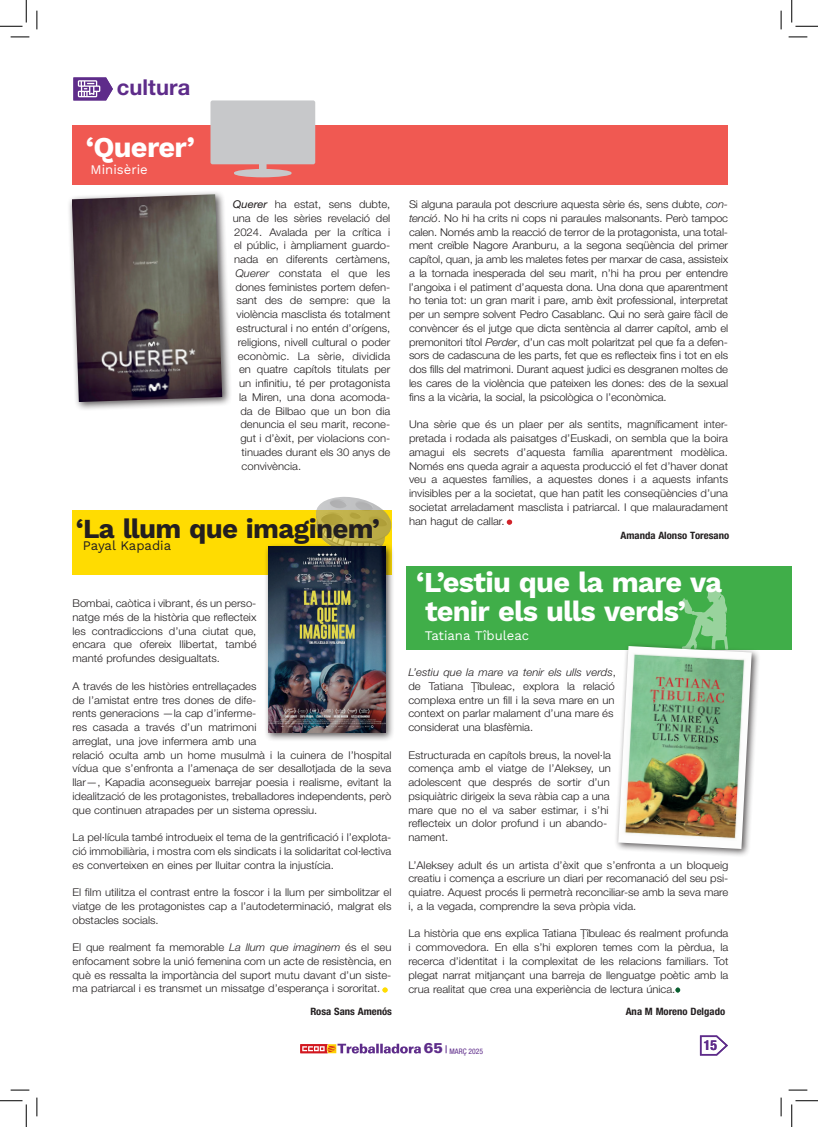
<style>
.page{position:relative;width:818px;height:1127px;background:#fff}
.page>*{position:absolute;margin:0;border:0;box-sizing:border-box;transform-origin:0 0}
.t1{font:700 28.75px/28.8px "Work Sans";letter-spacing:-.025em;color:#fff}
.t2{font:700 27.5px "Work Sans";letter-spacing:-.025em;color:#231f20}
.t3{font:21.88px "Helvetica Neue LT 75 Bd";letter-spacing:.005em;color:#5e2c8a}
.t4{font:700 condensed 13.75px "Helvetica Neue LT Pro";color:#5e2c8a}
.t5{font:13.12px "Work Sans";color:#fff}
.t6{font:13.12px "Work Sans";color:#231f20}
.t7{font:300 10.75px/13.8px "Helvetica Neue LT Pro";color:#231f20;text-align:justify;scale:1.06 1}
.t8{font:10.12px "Helvetica Neue LT 77 Bd Cn";color:#231f20;scale:1.06 1}
.t9{font:7.62px "Helvetica Neue LT 57 Cn";color:#5e2c8a}
.s1{font-weight:400;font-style:italic}
.s2{font-style:italic}
.s3{font-family:"Univers 75";font-weight:900;font-size:14.38px}
</style>
<div class="page">
<svg style="left:300px;top:1043px;width:121px;height:10px"></svg>
<div style="left:72px;top:510px;width:320px;height:64px;background:#ffdc01"></div>
<img style="left:315px;top:497px;width:76px;height:45px">
<svg style="left:699px;top:1035px;width:29px;height:21px"></svg>
<div style="left:72px;top:125px;width:656px;height:60px;background:#f05952"></div>
<div style="left:407px;top:566px;width:385px;height:83px;background:#40ae49"></div>
<svg style="left:675px;top:987px;width:5px;height:5px"></svg>
<svg style="left:73px;top:77px;width:40px;height:23px"></svg>
<img style="left:681px;top:587px;width:47px;height:55px">
<svg style="left:382px;top:987px;width:6px;height:5px"></svg>
<svg style="left:234px;top:170px;width:57px;height:7px"></svg>
<div style="left:234px;top:169px;width:57px;height:7px;background:#c7c8ca;border-radius:50%"></div>
<div style="left:259px;top:159px;width:7px;height:14px;background:#c7c8ca;border-radius:3px"></div>
<div style="left:210px;top:100px;width:105px;height:64px;background:#c7c8ca;border-radius:2px"></div>
<div style="left:264px;top:542px;width:131px;height:199px;background:#231f20;opacity:.75"></div>
<img style="left:268px;top:546px;width:117px;height:186px">
<div style="left:614px;top:642px;width:146px;height:215px;background:#231f20;opacity:.75"></div>
<img style="left:618px;top:646px;width:134px;height:202px">
<div style="left:68px;top:190px;width:164px;height:221px;background:#231f20;opacity:.75"></div>
<img style="left:72px;top:194px;width:150px;height:208px">
<svg style="left:507px;top:519px;width:5px;height:5px"></svg>
<svg style="left:11px;top:36px;width:18px;height:2px"></svg>
<svg style="left:788px;top:36px;width:19px;height:2px"></svg>
<svg style="left:11px;top:1089px;width:18px;height:1px"></svg>
<svg style="left:788px;top:1089px;width:19px;height:1px"></svg>
<svg style="left:36px;top:11px;width:2px;height:18px"></svg>
<svg style="left:36px;top:1097px;width:2px;height:18px"></svg>
<svg style="left:780px;top:11px;width:2px;height:18px"></svg>
<svg style="left:780px;top:1097px;width:2px;height:18px"></svg>
<svg style="left:0;top:0;width:27px;height:27px"></svg>
<svg style="left:0;top:1100px;width:27px;height:26px"></svg>
<svg style="left:791px;top:0;width:27px;height:27px"></svg>
<svg style="left:791px;top:1100px;width:27px;height:26px"></svg>
<h3 class="t3" style="left:117px;top:73px;width:75px">cultura</h3>
<h1 class="t1" style="left:86px;top:134px;width:111px">‘Querer’</h1>
<p class="t5" style="left:91px;top:159px;width:59px">Minisèrie</p>
<p class="t7" style="left:233px;top:197px;width:150px"><span class="s1">Querer</span> ha estat, sens dubte,</p>
<p class="t7" style="left:233px;top:211px;width:150px">una de les sèries revelació del</p>
<p class="t7" style="left:234px;top:225px;width:149px">2024. Avalada per la crítica i</p>
<p class="t7" style="left:234px;top:238px;width:149px">el públic, i àmpliament guardo-</p>
<p class="t7" style="left:234px;top:252px;width:149px">nada en diferents certàmens,</p>
<p class="t7" style="left:235px;top:266px;width:148px"><span class="s2">Querer</span> constata el que les</p>
<p class="t7" style="left:235px;top:280px;width:148px">dones feministes portem defen-</p>
<p class="t7" style="left:237px;top:293px;width:147px">sant des de sempre: que la</p>
<p class="t7" style="left:237px;top:307px;width:147px">violència masclista és totalment</p>
<p class="t7" style="left:237px;top:321px;width:147px">estructural i no entén d’orígens,</p>
<p class="t7" style="left:238px;top:335px;width:145px">religions, nivell cultural o poder</p>
<p class="t7" style="left:238px;top:348px;width:145px">econòmic. La sèrie, dividida</p>
<p class="t7" style="left:239px;top:362px;width:144px">en quatre capítols titulats per</p>
<p class="t7" style="left:239px;top:376px;width:144px">un infinitiu, té per protagonista</p>
<p class="t7" style="left:239px;top:390px;width:144px">la Miren, una dona acomoda-</p>
<p class="t7" style="left:240px;top:403px;width:143px">da de Bilbao que un bon dia</p>
<p class="t7" style="left:240px;top:417px;width:143px">denuncia el seu marit, recone-</p>
<p class="t7" style="left:240px;top:431px;width:143px">gut i d’èxit, per violacions con-</p>
<p class="t7" style="left:242px;top:445px;width:142px">tinuades durant els 30 anys de</p>
<p class="t7" style="left:242px;top:458px;width:58px">convivència.</p>
<h2 class="t2" style="left:76px;top:512px;width:306px">‘La llum que imaginem’</h2>
<p class="t6" style="left:83px;top:535px;width:90px">Payal Kapadia</p>
<p class="t7" style="left:72px;top:596px;width:175px">Bombai, caòtica i vibrant, és un perso&shy;natge més de la història que reflecteix les contradiccions d’una ciutat que, encara que ofereix llibertat, també manté profundes desigualtats.</p>
<p class="t7" style="left:72px;top:678px;width:302px;text-align:left">A través de les històries entrellaçades<br>de l’amistat entre tres dones de dife-<br>rents generacions —la cap d’inferme-<br>res casada a través d’un matrimoni<br>arreglat, una jove infermera amb una<br>relació oculta amb un home musulmà i la cuinera de l’hospital vídua que s’enfronta a l’amenaça de ser desallotjada de la seva llar—, Kapadia aconsegueix barrejar poesia i realisme, evitant la idealització de les protagonistes, treballadores independents, però que continuen atrapades per un sistema opressiu.</p>
<p class="t7" style="left:72px;top:830px;width:302px">La pel·lícula també introdueix el tema de la gentrificació i l’explota&shy;ció immobiliària, i mostra com els sindicats i la solidaritat col·lectiva es converteixen en eines per lluitar contra la injustícia.</p>
<p class="t7" style="left:72px;top:885px;width:302px">El film utilitza el contrast entre la foscor i la llum per simbolitzar el viatge de les protagonistes cap a l’autodeterminació, malgrat els obstacles socials.</p>
<p class="t7" style="left:72px;top:940px;width:302px">El que realment fa memorable <span class="s2">La llum que imaginem</span> és el seu enfocament sobre la unió femenina com un acte de resistència, en què es ressalta la importància del suport mutu davant d’un siste&shy;ma patriarcal i es transmet un missatge d’esperança i sororitat.</p>
<p class="t8" style="left:310px;top:1005px;width:78px">Rosa Sans Amenós</p>
<p class="t7" style="left:409px;top:197px;width:303px">Si alguna paraula pot descriure aquesta sèrie és, sens dubte, <span class="s2">con&shy;tenció</span>. No hi ha crits ni cops ni paraules malsonants. Però tampoc calen. Només amb la reacció de terror de la protagonista, una total&shy;ment creïble Nagore Aranburu, a la segona seqüència del primer capítol, quan, ja amb les maletes fetes per marxar de casa, assisteix a la tornada inesperada del seu marit, n’hi ha prou per entendre l’angoixa i el patiment d’aquesta dona. Una dona que aparentment ho tenia tot: un gran marit i pare, amb èxit professional, interpretat per un sempre solvent Pedro Casablanc. Qui no serà gaire fàcil de convèncer és el jutge que dicta sentència al darrer capítol, amb el premonitori títol <span class="s2">Perder</span>, d’un cas molt polaritzat pel que fa a defen&shy;sors de cadascuna de les parts, fet que es reflecteix fins i tot en els dos fills del matrimoni. Durant aquest judici es desgranen moltes de les cares de la violència que pateixen les dones: des de la sexual fins a la vicària, la social, la psicològica o l’econòmica.</p>
<p class="t7" style="left:409px;top:417px;width:303px">Una sèrie que és un plaer per als sentits, magníficament inter&shy;pretada i rodada als paisatges d’Euskadi, on sembla que la boira amagui els secrets d’aquesta família aparentment modèlica.<br>Només ens queda agrair a aquesta producció el fet d’haver donat veu a aquestes famílies, a aquestes dones i a aquests infants invisibles per a la societat, que han patit les conseqüències d’una societat arreladament masclista i patriarcal. I que malauradament han hagut de callar.</p>
<p class="t8" style="left:620px;top:529px;width:104px">Amanda Alonso Toresano</p>
<h1 class="t1" style="left:425px;top:569px;width:299px;text-indent:-9px">‘L’estiu que la mare va tenir els ulls verds’</h1>
<p class="t5" style="left:425px;top:625px;width:106px">Tatiana Tîbuleac</p>
<p class="t7" style="left:408px;top:665px;width:197px;text-align:left"><span class="s2">L’estiu que la mare va tenir els ulls verds</span>, de Tatiana Țîbuleac, explora la relació complexa entre un fill i la seva mare en un context on parlar malament d’una mare és considerat una blasfèmia.</p>
<p class="t7" style="left:408px;top:747px;width:193px;text-align:left">Estructurada en capítols breus, la novel·la comença amb el viatge de l’Aleksey, un adolescent que després de sortir d’un psiquiàtric dirigeix la seva ràbia cap a una mare que no el va saber estimar, i s’hi reflecteix un dolor profund i un abando&shy;nament.</p>
<p class="t7" style="left:408px;top:857px;width:303px">L’Aleksey adult és un artista d’èxit que s’enfronta a un bloqueig creatiu i comença a escriure un diari per recomanació del seu psi&shy;quiatre. Aquest procés li permetrà reconciliar-se amb la seva mare i, a la vegada, comprendre la seva pròpia vida.</p>
<p class="t7" style="left:408px;top:926px;width:303px">La història que ens explica Tatiana Țîbuleac és realment profunda i commovedora. En ella s’hi exploren temes com la pèrdua, la recerca d’identitat i la complexitat de les relacions familiars. Tot plegat narrat mitjançant una barreja de llenguatge poètic amb la crua realitat que crea una experiència de lectura única.</p>
<p class="t8" style="left:626px;top:1005px;width:95px">Ana M Moreno Delgado</p>
<p class="t9" style="left:424px;top:1046px;width:61px"><span class="s3">65</span> MARÇ 2025</p>
<p class="t4" style="left:704px;top:1036px;width:15px">15</p>
</div>
